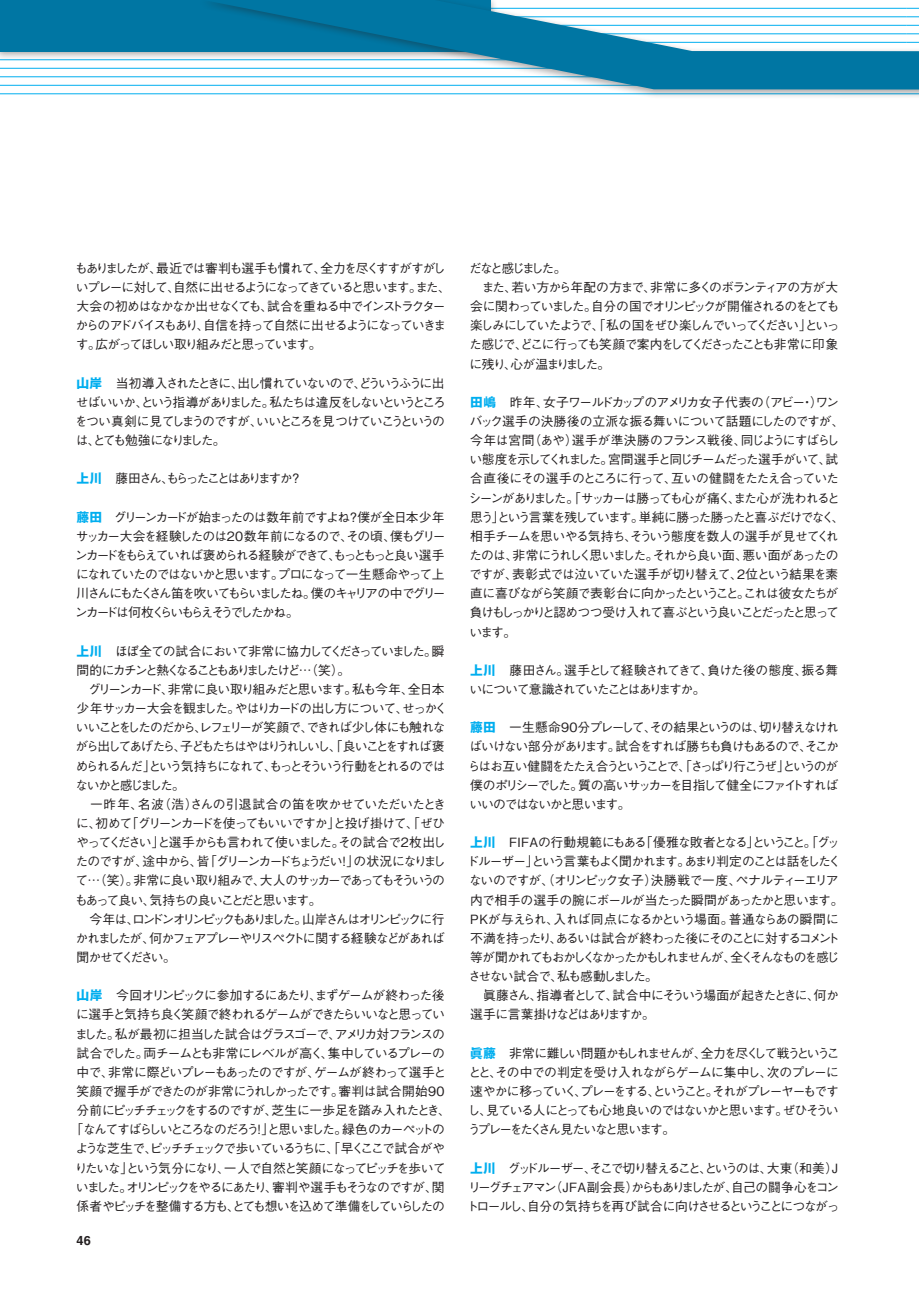
<style>
.page{position:relative;width:919px;height:1289px;background:#fff}
.page>*{position:absolute;margin:0;border:0;box-sizing:border-box;transform-origin:0 0}
.t1{font:500 12.75px/19.2px "Gothic BBB Pr 5";letter-spacing:-.11em;color:#231f20}
.t2{font:500 12.75px "Gothic BBB Pr 5";letter-spacing:-.185em;color:#231f20}
.t3{font:700 12.75px "Helvetica";color:#231f20}
.s1{font-family:"Gothic MB101 Pr 5";font-weight:700;color:#00aeef}
</style>
<div class="page">
<hr style="left:0;top:68px;width:906px;height:1px;background:#00aeef">
<hr style="left:0;top:76px;width:906px;height:1px;background:#00aeef">
<hr style="left:0;top:85px;width:906px;height:1px;background:#00aeef">
<hr style="left:0;top:94px;width:918px;height:1px;background:#00aeef">
<div style="left:0;top:0;width:503px;height:67px;background:#231f20;opacity:.4"></div>
<div style="left:0;top:0;width:490px;height:51px;background:#0076a3"></div>
<div style="left:196px;top:0;width:722px;height:106px;background:#231f20;opacity:.4"></div>
<svg style="left:204px;top:0;width:714px;height:89px;fill:#0776a3"></svg>
<p class="t1" style="left:75px;top:257px;width:377px">もありましたが、最近では審判も選手も慣れて、全力を尽くすすがすがしいプレーに対して、自然に出せるようになってきていると思います。また、大会の初めはなかなか出せなくても、試合を重ねる中でインストラクターからのアドバイスもあり、自信を持って自然に出せるようになっていきます。広がってほしい取り組みだと思っています。</p>
<p class="t1" style="left:75px;top:372px;width:372px;text-align:justify"><span class="s1">山岸</span>　当初導入されたときに、出し慣れていないので、どういうふうに出せばいいか、という指導がありました。私たちは違反をしないというところをつい真剣に見てしまうのですが、いいところを見つけていこうというのは、とても勉強になりました。</p>
<p class="t2" style="left:77px;top:468px;width:227px"><span class="s1">上川</span>　藤田さん、もらったことはありますか？</p>
<p class="t1" style="left:75px;top:506px;width:372px;text-align:justify"><span class="s1">藤田</span>　グリーンカードが始まったのは数年前ですよね？僕が全日本少年サッカー大会を経験したのは20数年前になるので、その頃、僕もグリーンカードをもらえていれば褒められる経験ができて、もっともっと良い選手になれていたのではないかと思います。プロになって一生懸命やって上川さんにもたくさん笛を吹いてもらいましたね。僕のキャリアの中でグリーンカードは何枚くらいもらえそうでしたかね。</p>
<p class="t1" style="left:75px;top:640px;width:374px"><span class="s1">上川</span>　ほぼ全ての試合において非常に協力してくださっていました。瞬間的にカチンと熱くなることもありましたけど…（笑）。<br>　グリーンカード、非常に良い取り組みだと思います。私も今年、全日本少年サッカー大会を観ました。やはりカードの出し方について、せっかくいいことをしたのだから、レフェリーが笑顔で、できれば少し体にも触れながら出してあげたら、子どもたちはやはりうれしいし、「良いことをすれば褒められるんだ」という気持ちになれて、もっとそういう行動をとれるのではないかと感じました。<br>　一昨年、名波（浩）さんの引退試合の笛を吹かせていただいたときに、初めて「グリーンカードを使ってもいいですか」と投げ掛けて、「ぜひやってください」と選手からも言われて使いました。その試合で2枚出したのですが、途中から、皆「グリーンカードちょうだい！」の状況になりまして…（笑）。非常に良い取り組みで、大人のサッカーであってもそういうのもあって良い、気持ちの良いことだと思います。<br>　今年は、ロンドンオリンピックもありました。山岸さんはオリンピックに行かれましたが、何かフェアプレーやリスペクトに関する経験などがあれば聞かせてください。</p>
<p class="t1" style="left:71px;top:984px;width:382px;text-align:center"><span class="s1">山岸</span>　今回オリンピックに参加するにあたり、まずゲームが終わった後に選手と気持ち良く笑顔で終われるゲームができたらいいなと思っていました。私が最初に担当した試合はグラスゴーで、アメリカ対フランスの試合でした。両チームとも非常にレベルが高く、集中しているプレーの中で、非常に際どいプレーもあったのですが、ゲームが終わって選手と笑顔で握手ができたのが非常にうれしかったです。審判は試合開始90分前にピッチチェックをするのですが、芝生に一歩足を踏み入れたとき、「なんてすばらしいところなのだろう！」と思いました。緑色のカーペットのような芝生で、ピッチチェックで歩いているうちに、「早くここで試合がやりたいな」という気分になり、一人で自然と笑顔になってピッチを歩いていました。オリンピックをやるにあたり、審判や選手もそうなのですが、関係者やピッチを整備する方も、とても想いを込めて準備をしていらしたの</p>
<p class="t3" style="left:77px;top:1232px;width:16px">46</p>
<p class="t1" style="left:469px;top:257px;width:372px">だなと感じました。<br>　また、若い方から年配の方まで、非常に多くのボランティアの方が大会に関わっていました。自分の国でオリンピックが開催されるのをとても楽しみにしていたようで、「私の国をぜひ楽しんでいってください」といった感じで、どこに行っても笑顔で案内をしてくださったことも非常に印象に残り、心が温まりました。</p>
<p class="t1" style="left:468px;top:391px;width:377px"><span class="s1">田嶋</span>　昨年、女子ワールドカップのアメリカ女子代表の（アビー・）ワンバック選手の決勝後の立派な振る舞いについて話題にしたのですが、今年は宮間（あや）選手が準決勝のフランス戦後、同じようにすばらしい態度を示してくれました。宮間選手と同じチームだった選手がいて、試合直後にその選手のところに行って、互いの健闘をたたえ合っていたシーンがありました。「サッカーは勝っても心が痛く、また心が洗われると思う」という言葉を残しています。単純に勝った勝ったと喜ぶだけでなく、相手チームを思いやる気持ち、そういう態度を数人の選手が見せてくれたのは、非常にうれしく思いました。それから良い面、悪い面があったのですが、表彰式では泣いていた選手が切り替えて、2位という結果を素直に喜びながら笑顔で表彰台に向かったということ。これは彼女たちが負けもしっかりと認めつつ受け入れて喜ぶという良いことだったと思っています。</p>
<p class="t1" style="left:469px;top:659px;width:370px"><span class="s1">上川</span>　藤田さん。選手として経験されてきて、負けた後の態度、振る舞いについて意識されていたことはありますか。</p>
<p class="t1" style="left:468px;top:716px;width:372px;text-align:justify"><span class="s1">藤田</span>　一生懸命90分プレーして、その結果というのは、切り替えなければいけない部分があります。試合をすれば勝ちも負けもあるので、そこからはお互い健闘をたたえ合うということで、「さっぱり行こうぜ」というのが僕のポリシーでした。質の高いサッカーを目指して健全にファイトすればいいのではないかと思います。</p>
<p class="t1" style="left:466px;top:831px;width:378px"><span class="s1">上川</span>　FIFAの行動規範にもある「優雅な敗者となる」ということ。「グッドルーザー」という言葉もよく聞かれます。あまり判定のことは話をしたくないのですが、（オリンピック女子）決勝戦で一度、ペナルティーエリア内で相手の選手の腕にボールが当たった瞬間があったかと思います。PKが与えられ、入れば同点になるかという場面。普通ならあの瞬間に不満を持ったり、あるいは試合が終わった後にそのことに対するコメント等が聞かれてもおかしくなかったかもしれませんが、全くそんなものを感じさせない試合で、私も感動しました。<br>　眞藤さん、指導者として、試合中にそういう場面が起きたときに、何か選手に言葉掛けなどはありますか。</p>
<p class="t1" style="left:467px;top:1042px;width:373px;text-align:justify"><span class="s1">眞藤</span>　非常に難しい問題かもしれませんが、全力を尽くして戦うということと、その中での判定を受け入れながらゲームに集中し、次のプレーに速やかに移っていく、プレーをする、ということ。それがプレーヤーもですし、見ている人にとっても心地良いのではないかと思います。ぜひそういうプレーをたくさん見たいなと思います。</p>
<p class="t1" style="left:466px;top:1156px;width:375px;text-align:center"><span class="s1">上川</span>　グッドルーザー、そこで切り替えること、というのは、大東（和美）Jリーグチェアマン（J FA副会長）からもありましたが、自己の闘争心をコントロールし、自分の気持ちを再び試合に向けさせるということにつながっ</p>
</div>
